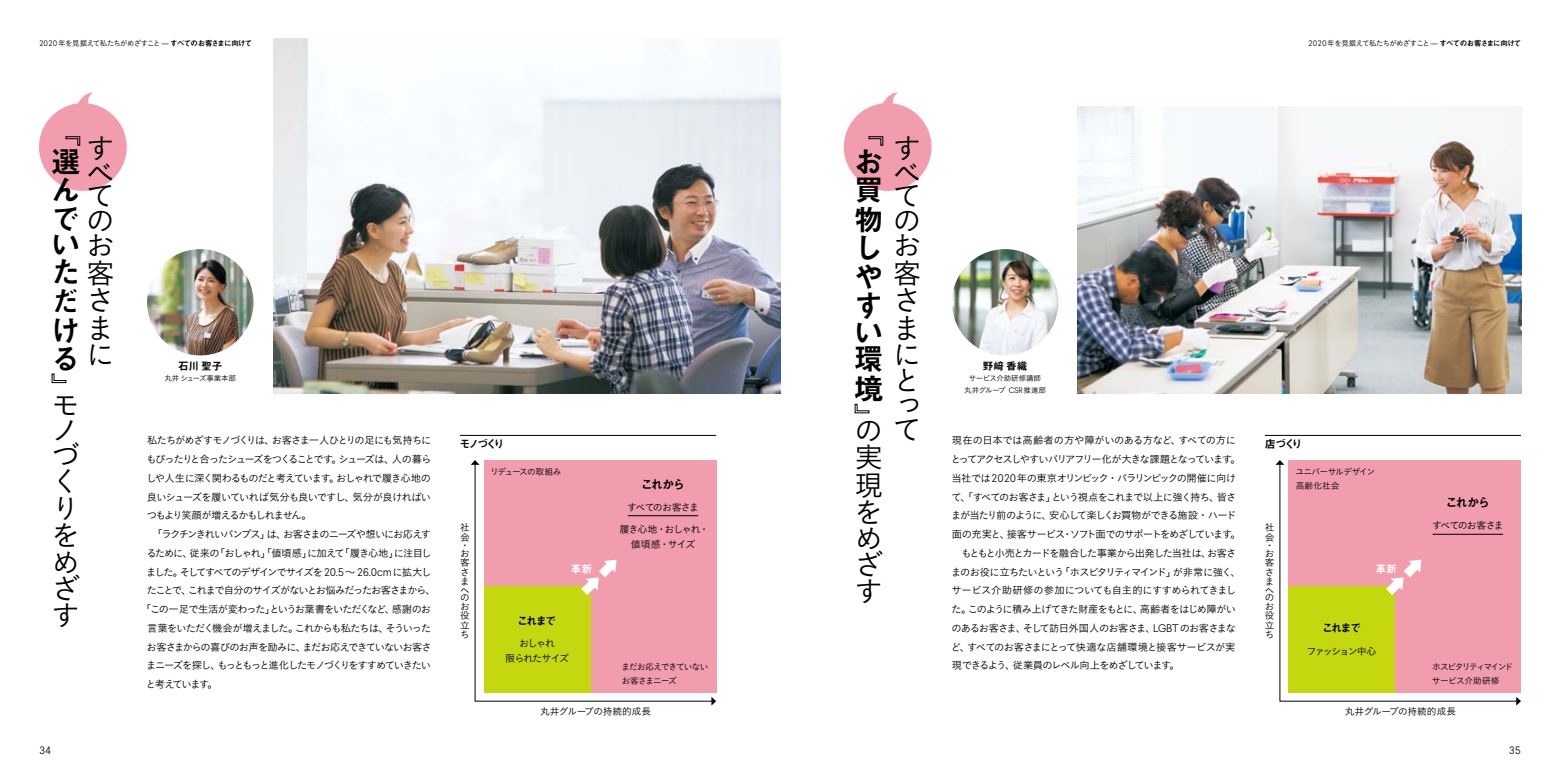
<style>
.page{position:relative;width:1560px;height:780px;background:#fff}
.page>*{position:absolute;margin:0;border:0;box-sizing:border-box;transform-origin:0 0}
.t1{font:30px/28.9px "Midashi Go Pr 6 N MB31";color:#000}
.t2{font:28.75px/26.1px "Koburina Go Std N W3";color:#000;text-align:justify}
.t3{font:12.5px "Midashi Go Pr 6 N MB31";letter-spacing:-.15em;color:#000}
.t4{font:11.25px "Midashi Go Pr 6 N MB31";letter-spacing:-.16em;color:#000}
.t5{font:11px "Midashi Go Pr 6 N MB31";letter-spacing:-.185em;color:#000}
.t6{font:11px "Midashi Go Pr 6 N MB31";color:#fff}
.t7{font:300 10.75px "Larsseit";color:#000}
.t8{font:10.62px "Midashi Go Pr 6 N MB31";color:#000}
.t9{font:10.25px/18.8px "Koburina Go Std N W3";letter-spacing:-.09em;color:#000}
.t10{font:10.25px "Koburina Go Std N W3";letter-spacing:-.11em;color:#000}
.t11{font:10.25px "Koburina Go Std N W3";letter-spacing:-.135em;color:#000}
.t12{font:10.25px "Koburina Go Std N W3";letter-spacing:-.07em;color:#000}
.t13{font:10.25px "Koburina Go Std N W3";letter-spacing:-.145em;color:#000}
.t14{font:10px/15px "Koburina Go Std N W3";letter-spacing:-.105em;color:#000;text-align:center}
.t15{font:10px "Koburina Go Std N W3";letter-spacing:-.17em;color:#000}
.t16{font:9.75px/9.4px "Koburina Go Std N W3";letter-spacing:-.04em;color:#000}
.t17{font:8.75px/13.8px "Koburina Go Std N W3";letter-spacing:-.095em;color:#000}
.t18{font:8.75px/13.8px "Koburina Go Std N W3";letter-spacing:-.14em;color:#000}
.t19{font:8.75px "Koburina Go Std N W3";letter-spacing:-.12em;color:#000}
.t20{font:7.5px "Koburina Go Std N W3";letter-spacing:-.065em;color:#000}
.t21{font:7.5px/11.2px "Koburina Go Std N W3";letter-spacing:-.035em;color:#000;text-align:center}
.t22{font:7.5px "Koburina Go Std N W3";letter-spacing:-.01em;color:#000}
.s1{font-family:"Larsseit";font-weight:300;font-size:8px}
.s2{font-family:"Midashi Go Pr 6 N MB31"}
.s3{font-family:"Koburina Go Std N W3";font-size:28.75px}
.s4{font-family:"Larsseit";font-weight:300;font-size:11px}
</style>
<div class="page">
<img style="left:273px;top:39px;width:507px;height:354px">
<svg style="left:474px;top:464px;width:238px;height:237px"></svg>
<svg style="left:470px;top:460px;width:9px;height:5px"></svg>
<svg style="left:711px;top:696px;width:5px;height:9px"></svg>
<svg style="left:1279px;top:464px;width:237px;height:237px"></svg>
<svg style="left:1275px;top:460px;width:9px;height:5px"></svg>
<svg style="left:1515px;top:696px;width:5px;height:9px"></svg>
<hr style="left:460px;top:435px;width:256px;height:1px;background:#000">
<hr style="left:1264px;top:435px;width:256px;height:1px;background:#000">
<div style="left:484px;top:460px;width:232px;height:232px;background:#f19dae"></div>
<div style="left:1288px;top:460px;width:232px;height:232px;background:#f19dae"></div>
<div style="left:484px;top:586px;width:106px;height:106px;background:#c4d70f"></div>
<div style="left:1288px;top:586px;width:106px;height:106px;background:#c4d70f"></div>
<hr style="left:627px;top:515px;width:71px;height:1px;background:#000">
<hr style="left:1432px;top:534px;width:70px;height:1px;background:#000">
<img style="left:1077px;top:106px;width:443px;height:287px">
<div style="left:843px;top:103px;width:88px;height:88px;background:#f19dae;border-radius:50%"></div>
<svg style="left:882px;top:92px;width:16px;height:12px"></svg>
<div style="left:39px;top:103px;width:88px;height:88px;background:#f19dae;border-radius:50%"></div>
<svg style="left:77px;top:92px;width:16px;height:12px"></svg>
<svg style="left:868px;top:136px;width:15px;height:10px"></svg>
<svg style="left:854px;top:403px;width:15px;height:10px"></svg>
<svg style="left:65px;top:136px;width:15px;height:10px"></svg>
<svg style="left:51px;top:373px;width:15px;height:10px"></svg>
<svg style="left:581px;top:559px;width:35px;height:36px"></svg>
<svg style="left:1386px;top:559px;width:35px;height:36px"></svg>
<img style="left:147px;top:249px;width:106px;height:106px;border-radius:53px">
<img style="left:951px;top:249px;width:107px;height:106px;border-radius:53px">
<p class="t20" style="left:39px;top:37px;width:215px"><span class="s1">2020</span>年を見据えて私たちがめざすこと ̶ <span class="s2">すべてのお客さまに向けて</span></p>
<p class="t20" style="left:1307px;top:37px;width:215px"><span class="s1">2020</span>年を見据えて私たちがめざすこと ̶ <span class="s2">すべてのお客さまに向けて</span></p>
<h2 class="t2" style="left:86px;top:136px;width:28px;line-height:23.8px">すべて</h2>
<h1 class="t1" style="left:51px;top:146px;width:64px;line-height:27.6px">選ん<br>で<span class="s3">の</span>い<span class="s3">お</span>た<span class="s3">客</span></h1>
<h1 class="t1" style="left:51px;top:285px;width:60px">だ<span class="s3">さ</span>ける</h1>
<h2 class="t2" style="left:86px;top:314px;width:26px">まに</h2>
<h2 class="t2" style="left:51px;top:391px;width:30px;text-align:left">モノづくりをめざす</h2>
<p class="t8" style="left:178px;top:357px;width:46px">石川聖子</p>
<p class="t22" style="left:164px;top:373px;width:73px">丸井シューズ事業本部</p>
<p class="t10" style="left:147px;top:432px;width:286px">私たちがめざすモノづくりは、お客さま一人ひとりの足にも気持ちに</p>
<p class="t11" style="left:146px;top:451px;width:286px">もぴったりと合ったシューズをつくることです。シューズは、人の暮ら</p>
<p class="t10" style="left:146px;top:470px;width:286px">しや人生に深く関わるものだと考えています。おしゃれで履き心地の</p>
<p class="t12" style="left:147px;top:489px;width:286px">良いシューズを履いていれば気分も良いですし、気分が良ければい</p>
<p class="t10" style="left:147px;top:507px;width:166px">つもより笑顔が増えるかもしれません。</p>
<p class="t10" style="left:147px;top:526px;width:285px">　「ラクチンきれいパンプス」は、お客さまのニーズや想いにお応えす</p>
<p class="t10" style="left:146px;top:545px;width:286px">るために、従来の「おしゃれ」「値頃感」に加えて「履き心地」に注目し</p>
<p class="t10" style="left:146px;top:564px;width:287px">ました。そしてすべてのデザインでサイズを<span class="s4">20.5</span> ～ <span class="s4">26.0cm</span>に拡大し</p>
<p class="t10" style="left:147px;top:582px;width:291px">たことで、これまで自分のサイズがないとお悩みだったお客さまから、</p>
<p class="t9" style="left:141px;top:599px;width:292px">「この一足で生活が変わった」というお葉書をいただくなど、感謝のお</p>
<p class="t10" style="left:147px;top:620px;width:286px">言葉をいただく機会が増えました。これからも私たちは、そういった</p>
<p class="t10" style="left:147px;top:639px;width:286px">お客さまからの喜びのお声を励みに、まだお応えできていないお客さ</p>
<p class="t10" style="left:146px;top:657px;width:286px">まニーズを探し、もっともっと進化したモノづくりをすすめていきたい</p>
<p class="t13" style="left:146px;top:676px;width:73px">と考えています。</p>
<h2 class="t2" style="left:892px;top:136px;width:28px;line-height:23.8px">すべて</h2>
<h2 class="t2" style="left:854px;top:232px;width:67px;text-align:right">お<br>客<br>さ<br>ま<br>に<br>と<br>っ<br>のて</h2>
<h2 class="t2" style="left:854px;top:443px;width:30px;line-height:26.9px">実現をめざす</h2>
<h1 class="t1" style="left:853px;top:145px;width:66px">お<br>買<br>物<span class="s3">の</span>し<br>や<br>す</h1>
<h1 class="t1" style="left:853px;top:318px;width:29px;line-height:26.6px">い環</h1>
<h1 class="t1" style="left:853px;top:372px;width:30px">境</h1>
<p class="t8" style="left:982px;top:357px;width:46px">野﨑香織</p>
<p class="t21" style="left:964px;top:373px;width:83px">サービス介助研修講師<br>丸井グループ <span class="s1">CSR</span>推進部</p>
<p class="t9" style="left:950px;top:431px;width:291px">現在の日本では高齢者の方や障がいのある方など、すべての方にとってアクセスしやすいバリアフリー化が大きな課題となっています。当社では<span class="s4">2020</span>年の東京オリンピック・パラリンピックの開催に向けて、「すべてのお客さま」という視点をこれまで以上に強く持ち、皆さまが当たり前のように、安心して楽しくお買物ができる施設・ハード面の充実と、接客サービス・ソフト面でのサポートをめざしています。　もともと小売とカードを融合した事業から出発した当社は、お客さまのお役に立ちたいという「ホスピタリティマインド」が非常に強く、サービス介助研修の参加についても自主的にすすめられてきました。このように積み上げてきた財産をもとに、高齢者をはじめ障がいのあるお客さま、そして訪日外国人のお客さま、<span class="s4">LGBT</span> のお客さまなど、すべてのお客さまにとって快適な店舗環境と接客サービスが実現できるよう、従業員のレベル向上をめざしています。</p>
<p class="t5" style="left:459px;top:435px;width:46px">モノづくり</p>
<p class="t5" style="left:1264px;top:435px;width:39px">店づくり</p>
<p class="t19" style="left:490px;top:465px;width:73px">リデュースの取組み</p>
<p class="t17" style="left:1295px;top:464px;width:81px">ユニバーサルデザイン高齢化社会</p>
<p class="t3" style="left:640px;top:474px;width:46px">これから</p>
<p class="t14" style="left:627px;top:499px;width:73px">すべてのお客さま</p>
<p class="t14" style="left:619px;top:521px;width:91px">履き心地・おしゃれ・値頃感・サイズ</p>
<p class="t3" style="left:1445px;top:492px;width:46px">これから</p>
<p class="t14" style="left:1431px;top:518px;width:73px">すべてのお客さま</p>
<p class="t16" style="left:460px;top:522px;width:11px">社会</p>
<p class="t16" style="left:460px;top:541px;width:10px;line-height:7.9px">・お</p>
<p class="t16" style="left:460px;top:558px;width:11px">客さま</p>
<p class="t16" style="left:460px;top:586px;width:10px;line-height:7.5px">への</p>
<p class="t16" style="left:460px;top:601px;width:11px;text-align:justify">お役立ち</p>
<p class="t16" style="left:1264px;top:522px;width:11px">社会</p>
<p class="t16" style="left:1264px;top:541px;width:10px;line-height:7.9px">・お</p>
<p class="t16" style="left:1264px;top:558px;width:11px">客さま</p>
<p class="t16" style="left:1264px;top:586px;width:10px;line-height:7.5px">への</p>
<p class="t16" style="left:1264px;top:601px;width:11px;text-align:justify">お役立ち</p>
<p class="t6" style="left:570px;top:559px;width:23px">革新</p>
<p class="t6" style="left:1375px;top:559px;width:23px">革新</p>
<p class="t4" style="left:517px;top:611px;width:41px">これまで</p>
<p class="t14" style="left:505px;top:635px;width:65px">おしゃれ<br>限られたサイズ</p>
<p class="t4" style="left:1321px;top:619px;width:41px">これまで</p>
<p class="t15" style="left:1306px;top:643px;width:71px">ファッション中心</p>
<p class="t17" style="left:621px;top:660px;width:89px">まだお応えできていないお客さまニーズ</p>
<p class="t18" style="left:1431px;top:660px;width:83px">ホスピタリティマインドサービス介助研修</p>
<p class="t16" style="left:540px;top:706px;width:113px">丸井グループの持続的成長</p>
<p class="t16" style="left:1344px;top:706px;width:113px">丸井グループの持続的成長</p>
<p class="t7" style="left:39px;top:743px;width:14px">34</p>
<p class="t7" style="left:1508px;top:743px;width:14px">35</p>
</div>
